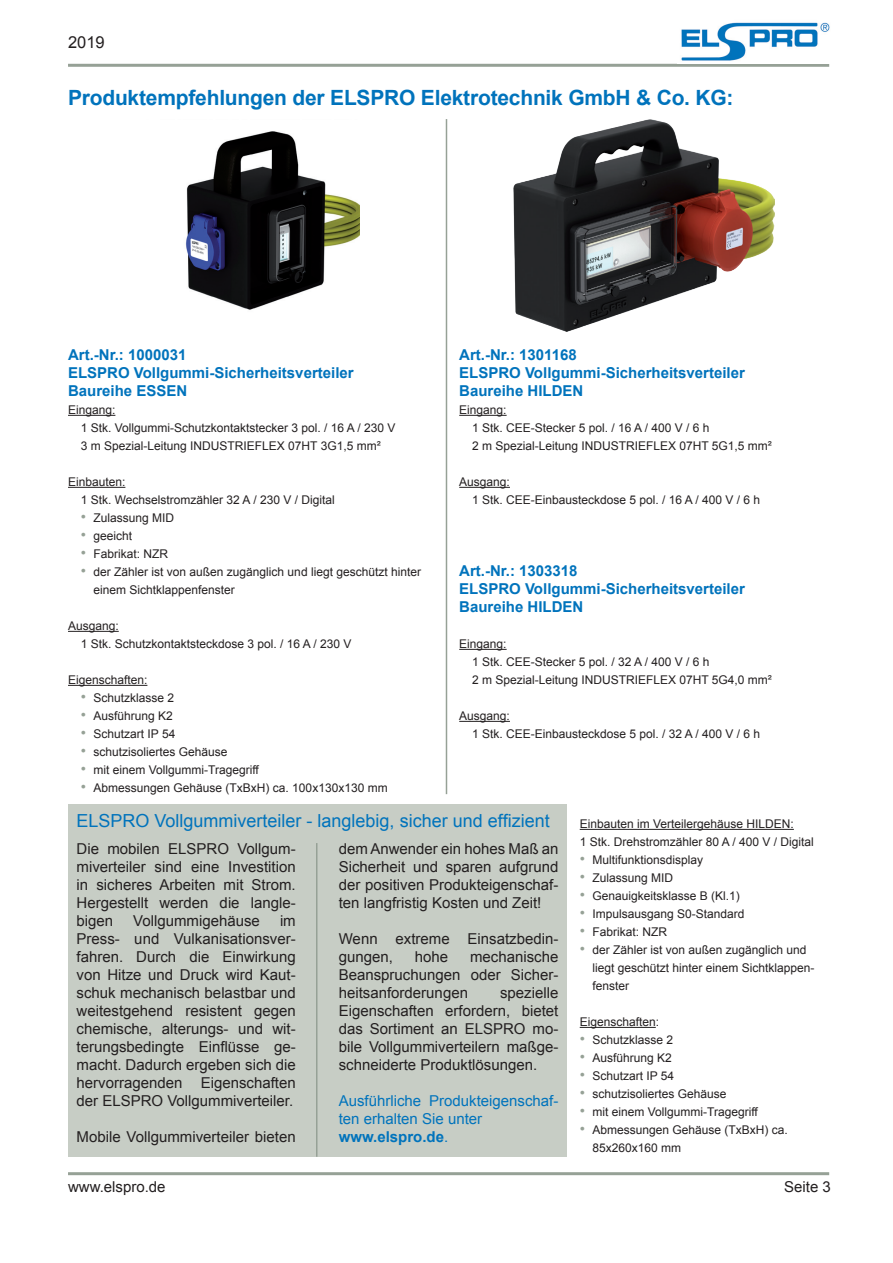
<style>
.page{position:relative;width:893px;height:1263px;background:#fff}
.page>*{position:absolute;margin:0;border:0;box-sizing:border-box;transform-origin:0 0}
.t1{font:700 21px "Arial";letter-spacing:-.01em;color:#0073bc}
.t2{font:18px "Arial";color:#0073bc}
.t3{font:16.5px "Arial";color:#231f20}
.t4{font:15px/18px "Arial";color:#231f20;text-align:justify}
.t5{font:700 15px/18px "Arial";color:#0073bc}
.t6{font:15px/18px "Arial";color:#0073bc}
.t7{font:12px/18px "Arial";color:#231f20}
.s1{font-size:15px;color:#96a196}
.s2{font-weight:700}
</style>
<div class="page">
<hr style="left:68px;top:64px;width:761px;height:3px;background:#96a196">
<img style="left:681px;top:22px;width:149px;height:39px">
<div style="left:68px;top:804px;width:499px;height:352px;background:#c7cdc5"></div>
<hr style="left:68px;top:1172px;width:761px;height:3px;background:#96a196">
<hr style="left:459px;top:415px;width:48px;height:1px;background:#231f20">
<hr style="left:459px;top:487px;width:51px;height:1px;background:#231f20">
<hr style="left:459px;top:649px;width:48px;height:1px;background:#231f20">
<hr style="left:459px;top:721px;width:51px;height:1px;background:#231f20">
<hr style="left:446px;top:119px;width:1px;height:675px;background:#96a196">
<hr style="left:68px;top:415px;width:47px;height:1px;background:#231f20">
<hr style="left:68px;top:487px;width:57px;height:1px;background:#231f20">
<hr style="left:68px;top:631px;width:51px;height:1px;background:#231f20">
<hr style="left:68px;top:685px;width:79px;height:1px;background:#231f20">
<img style="left:185px;top:131px;width:174px;height:179px">
<img style="left:514px;top:119px;width:261px;height:213px">
<hr style="left:316px;top:843px;width:1px;height:314px;background:#96a196">
<hr style="left:580px;top:829px;width:214px;height:1px;background:#231f20">
<hr style="left:580px;top:1027px;width:76px;height:1px;background:#231f20">
<h3 class="t3" style="left:68px;top:32px;width:38px">2019</h3>
<h1 class="t1" style="left:68px;top:84px;width:667px">Produktempfehlungen der ELSPRO Elektrotechnik GmbH &amp; Co. KG:</h1>
<p class="t5" style="left:68px;top:346px;width:287px">Art.-Nr.: 1000031<br>ELSPRO Vollgummi-Sicherheitsverteiler<br>Baureihe ESSEN</p>
<p class="t7" style="left:81px;top:401px;width:316px;text-indent:-13px">Eingang:<br>1 Stk. Vollgummi-Schutzkontaktstecker 3 pol. / 16 A / 230 V<br>3 m Spezial-Leitung INDUSTRIEFLEX 07HT 3G1,5 mm²</p>
<p class="t7" style="left:81px;top:473px;width:255px;text-indent:-13px">Einbauten:<br>1 Stk. Wechselstromzähler 32 A / 230 V / Digital</p>
<p class="t7" style="left:81px;top:509px;width:95px"><span class="s1">•</span> Zulassung MID</p>
<p class="t7" style="left:81px;top:527px;width:53px"><span class="s1">•</span> geeicht</p>
<p class="t7" style="left:81px;top:545px;width:89px"><span class="s1">•</span> Fabrikat: NZR</p>
<p class="t7" style="left:94px;top:563px;width:329px;text-indent:-13px"><span class="s1">•</span> der Zähler ist von außen zugänglich und liegt geschützt hinter einem Sichtklappenfenster</p>
<p class="t7" style="left:81px;top:617px;width:272px;text-indent:-13px">Ausgang:<br>1 Stk. Schutzkontaktsteckdose 3 pol. / 16 A / 230 V</p>
<p class="t7" style="left:68px;top:671px;width:81px">Eigenschaften:</p>
<p class="t7" style="left:81px;top:689px;width:95px"><span class="s1">•</span> Schutzklasse 2</p>
<p class="t7" style="left:81px;top:707px;width:94px"><span class="s1">•</span> Ausführung K2</p>
<p class="t7" style="left:81px;top:725px;width:96px"><span class="s1">•</span> Schutzart IP 54</p>
<p class="t7" style="left:81px;top:743px;width:148px"><span class="s1">•</span> schutzisoliertes Gehäuse</p>
<p class="t7" style="left:81px;top:761px;width:180px"><span class="s1">•</span> mit einem Vollgummi-Tragegriff</p>
<p class="t7" style="left:81px;top:779px;width:308px"><span class="s1">•</span> Abmessungen Gehäuse (TxBxH) ca. 100x130x130 mm</p>
<p class="t5" style="left:459px;top:346px;width:287px">Art.-Nr.: 1301168<br>ELSPRO Vollgummi-Sicherheitsverteiler<br>Baureihe HILDEN</p>
<p class="t7" style="left:472px;top:401px;width:301px;text-indent:-13px">Eingang:<br>1 Stk. CEE-Stecker 5 pol. / 16 A / 400 V / 6 h<br>2 m Spezial-Leitung INDUSTRIEFLEX 07HT 5G1,5 mm²</p>
<p class="t7" style="left:472px;top:473px;width:290px;text-indent:-13px">Ausgang:<br>1 Stk. CEE-Einbausteckdose 5 pol. / 16 A / 400 V / 6 h</p>
<p class="t5" style="left:459px;top:562px;width:287px">Art.-Nr.: 1303318<br>ELSPRO Vollgummi-Sicherheitsverteiler<br>Baureihe HILDEN</p>
<p class="t7" style="left:472px;top:635px;width:301px;text-indent:-13px">Eingang:<br>1 Stk. CEE-Stecker 5 pol. / 32 A / 400 V / 6 h<br>2 m Spezial-Leitung INDUSTRIEFLEX 07HT 5G4,0 mm²</p>
<p class="t7" style="left:472px;top:707px;width:290px;text-indent:-13px">Ausgang:<br>1 Stk. CEE-Einbausteckdose 5 pol. / 32 A / 400 V / 6 h</p>
<h2 class="t2" style="left:77px;top:809px;width:475px">ELSPRO Vollgummiverteiler - langlebig, sicher und effizient</h2>
<p class="t7" style="left:580px;top:815px;width:236px">Einbauten im Verteilergehäuse HILDEN:<br>1 Stk. Drehstromzähler 80 A / 400 V / Digital</p>
<p class="t7" style="left:580px;top:851px;width:125px"><span class="s1">•</span> Multifunktionsdisplay</p>
<p class="t7" style="left:580px;top:869px;width:95px"><span class="s1">•</span> Zulassung MID</p>
<p class="t7" style="left:580px;top:887px;width:162px"><span class="s1">•</span> Genauigkeitsklasse B (Kl.1)</p>
<p class="t7" style="left:580px;top:905px;width:166px"><span class="s1">•</span> Impulsausgang S0-Standard</p>
<p class="t7" style="left:580px;top:923px;width:89px"><span class="s1">•</span> Fabrikat: NZR</p>
<p class="t7" style="left:592px;top:941px;width:224px;text-indent:-13px"><span class="s1">•</span> der Zähler ist von außen zugänglich und liegt geschützt hinter einem Sichtklappen&shy;fenster</p>
<p class="t7" style="left:580px;top:1013px;width:81px">Eigenschaften:</p>
<p class="t7" style="left:580px;top:1031px;width:95px"><span class="s1">•</span> Schutzklasse 2</p>
<p class="t7" style="left:580px;top:1049px;width:94px"><span class="s1">•</span> Ausführung K2</p>
<p class="t7" style="left:580px;top:1067px;width:96px"><span class="s1">•</span> Schutzart IP 54</p>
<p class="t7" style="left:580px;top:1085px;width:148px"><span class="s1">•</span> schutzisoliertes Gehäuse</p>
<p class="t7" style="left:580px;top:1103px;width:180px"><span class="s1">•</span> mit einem Vollgummi-Tragegriff</p>
<p class="t7" style="left:592px;top:1121px;width:197px;text-indent:-13px"><span class="s1">•</span> Abmessungen Gehäuse (TxBxH) ca.<br>85x260x160 mm</p>
<p class="t4" style="left:339px;top:840px;width:221px">dem Anwender ein hohes Maß an Sicherheit und sparen aufgrund der positiven Produkteigenschaf&shy;ten langfristig Kosten und Zeit!</p>
<p class="t4" style="left:339px;top:930px;width:221px">Wenn extreme Einsatzbedin&shy;gungen,</p>
<p class="t4" style="left:77px;top:840px;width:221px">Die mobilen ELSPRO Vollgum&shy;miverteiler sind eine Investition in sicheres Arbeiten mit Strom.<br>Hergestellt werden die langle&shy;bigen</p>
<p class="t4" style="left:133px;top:912px;width:128px">Vollgummigehäuse</p>
<p class="t4" style="left:77px;top:912px;width:221px;text-indent:203px">im Press- und Vulkanisationsver&shy;fahren. Durch die Einwirkung von Hitze und Druck wird Kaut&shy;schuk mechanisch belastbar und weitestgehend resistent gegen chemische, alterungs- und wit&shy;terungsbedingte Einflüsse ge&shy;macht. Dadurch ergeben sich die hervorragenden Eigenschaften der ELSPRO Vollgummiverteiler.</p>
<p class="t4" style="left:77px;top:1128px;width:221px">Mobile Vollgummiverteiler bieten</p>
<p class="t4" style="left:339px;top:948px;width:221px;text-indent:131px">mechanische Beanspruchungen oder Sicher&shy;heitsanforderungen</p>
<p class="t4" style="left:415px;top:948px;width:35px">hohe</p>
<p class="t4" style="left:339px;top:984px;width:221px;text-indent:161px">spezielle Eigenschaften erfordern, bietet das Sortiment an ELSPRO mo&shy;bile Vollgummiverteilern maßge&shy;schneiderte Produktlösungen.</p>
<p class="t6" style="left:339px;top:1092px;width:221px">Ausführliche Produkteigenschaf&shy;ten erhalten Sie unter <span class="s2">www.elspro.de</span>.</p>
<p class="t4" style="left:68px;top:1178px;width:99px">www.elspro.de</p>
<p class="t4" style="left:784px;top:1178px;width:48px">Seite 3</p>
</div>
